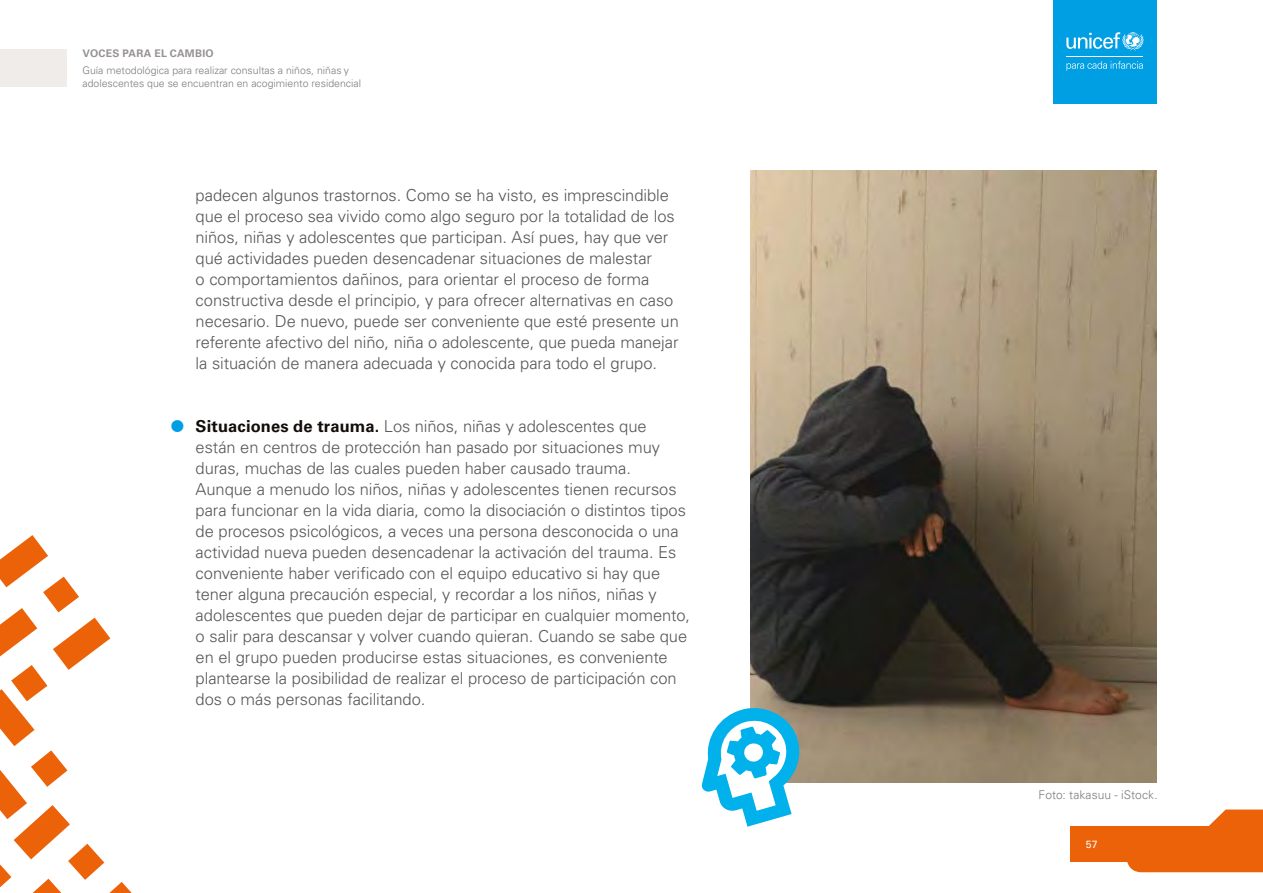
<style>
.page{position:relative;width:1263px;height:893px;background:#fff}
.page>*{position:absolute;margin:0;border:0;box-sizing:border-box;transform-origin:0 0}
.t1{font:300 16.5px/21px "Univers LT Pro 45";letter-spacing:-.005em;color:#575756}
.t2{font:300 12px "Univers LT Pro 45";letter-spacing:.005em;color:#7f7b7d}
.t3{font:300 10.5px/12.6px "Univers LT Pro 45";color:#7f7b7d}
.t4{font:700 10.5px "Univers LT Pro 65";letter-spacing:.025em;color:#979293}
.t5{font:10.5px "Univers LT Pro 55 Roman";color:#fff}
.s1{font-family:"Univers LT Pro 65";font-weight:700;color:#120d0a}
</style>
<div class="page">
<div style="left:0;top:49px;width:67px;height:37px;background:#f0ece9"></div>
<div style="left:1053px;top:0;width:104px;height:103px;background:#009fe3"></div>
<svg style="left:1066px;top:32px;width:77px;height:19px"></svg>
<hr style="left:1066px;top:56px;width:77px;height:1px;background:#fff">
<svg style="left:1066px;top:61px;width:77px;height:10px"></svg>
<div style="left:1071px;top:826px;width:192px;height:35px;background:#eb6209"></div>
<svg style="left:1126px;top:809px;width:137px;height:63px"></svg>
<div style="left:1086px;top:840px;width:47px;height:13px;background:#eb6209"></div>
<img style="left:750px;top:170px;width:407px;height:612px">
<svg style="left:701px;top:704px;width:103px;height:123px"></svg>
<svg style="left:0;top:535px;width:132px;height:358px"></svg>
<p class="t4" style="left:83px;top:47px;width:133px">VOCES PARA EL CAMBIO</p>
<p class="t3" style="left:82px;top:64px;width:280px">Guía metodológica para realizar consultas a niños, niñas y adolescentes que se encuentran en acogimiento residencial</p>
<p class="t1" style="left:196px;top:185px;width:485px">padecen algunos trastornos. Como se ha visto, es imprescindible que el proceso sea vivido como algo seguro por la totalidad de los niños, niñas y adolescentes que participan. Así pues, hay que ver qué actividades pueden desencadenar situaciones de malestar<br>o comportamientos dañinos, para orientar el proceso de forma constructiva desde el principio, y para ofrecer alternativas en caso necesario. De nuevo, puede ser conveniente que esté presente un referente afectivo del niño, niña o adolescente, que pueda manejar la situación de manera adecuada y conocida para todo el grupo.</p>
<p class="t1" style="left:196px;top:416px;width:496px"><span class="s1">Situaciones de trauma.</span> Los niños, niñas y adolescentes que están en centros de protección han pasado por situaciones muy duras, muchas de las cuales pueden haber causado trauma.<br>Aunque a menudo los niños, niñas y adolescentes tienen recursos para funcionar en la vida diaria, como la disociación o distintos tipos de procesos psicológicos, a veces una persona desconocida o una actividad nueva pueden desencadenar la activación del trauma. Es conveniente haber verificado con el equipo educativo si hay que tener alguna precaución especial, y recordar a los niños, niñas y adolescentes que pueden dejar de participar en cualquier momento, o salir para descansar y volver cuando quieran. Cuando se sabe que en el grupo pueden producirse estas situaciones, es conveniente plantearse la posibilidad de realizar el proceso de participación con dos o más personas facilitando.</p>
<p class="t2" style="left:1038px;top:787px;width:121px">Foto: takasuu - iStock.</p>
<p class="t5" style="left:1086px;top:838px;width:13px">57</p>
</div>
